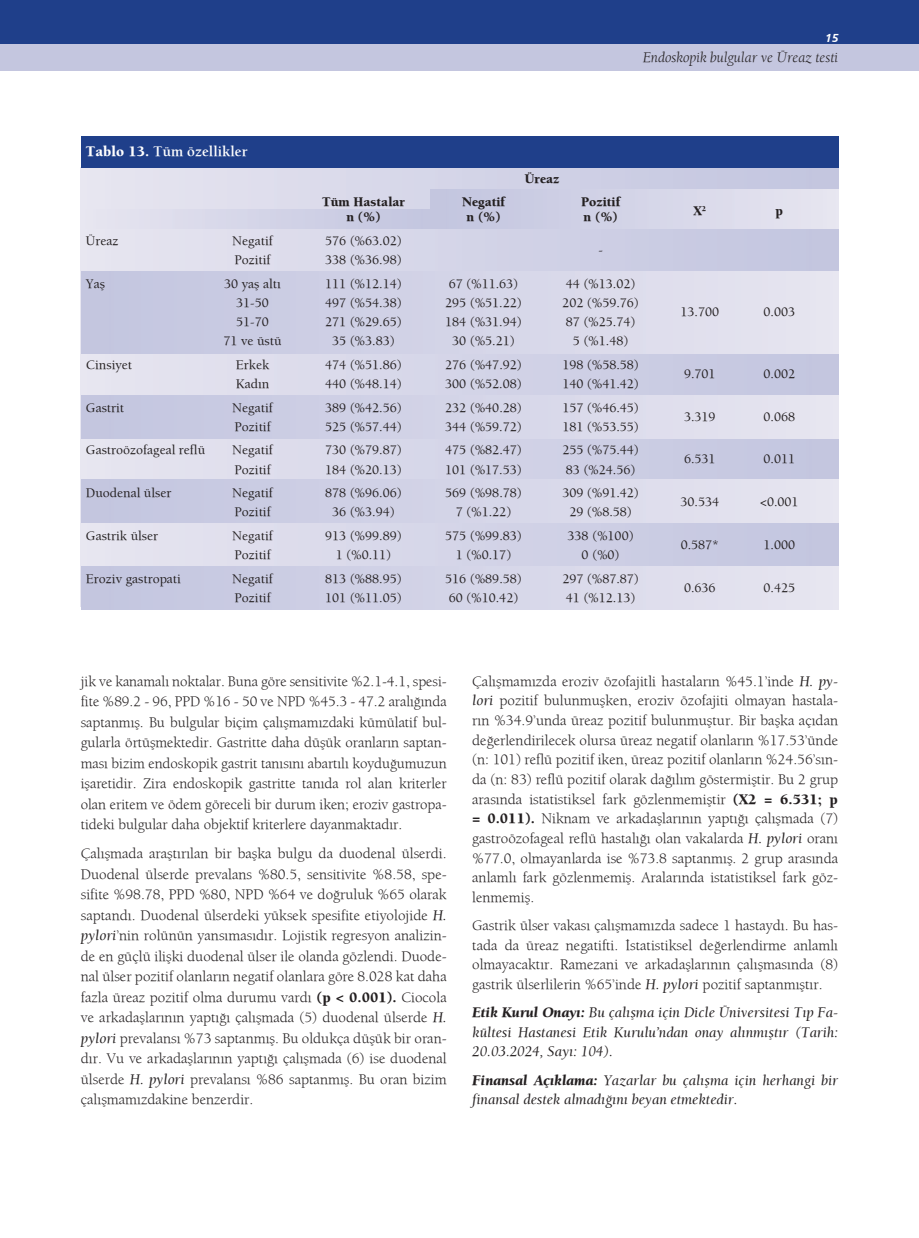
<style>
.page{position:relative;width:919px;height:1238px;background:#fff}
.page>*{position:absolute;margin:0;border:0;box-sizing:border-box;transform-origin:0 0}
.t1{font:300 15px/20.5px "Berkeley";color:#231f20;text-align:justify}
.t2{font:italic 15px/19.6px "Berkeley";color:#231f20;text-align:justify}
.t3{font:italic 300 15px "Berkeley";color:#231f20}
.t4{font:700 15px "Berkeley";color:#fff}
.t5{font:500 13.5px "Berkeley";color:#231f20}
.t6{font:900 13.5px "Berkeley";color:#231f20}
.t7{font:italic 700 12px "Fruga Sans";color:#fff}
.s1{font-weight:900}
.s2{font-weight:400;font-style:italic}
</style>
<div class="page">
<div style="left:0;top:0;width:918px;height:45px;background:#1f3f8a"></div>
<div style="left:0;top:44px;width:918px;height:27px;background:#c4c6df"></div>
<div style="left:81px;top:167px;width:757px;height:439px;background:linear-gradient(to right,#e7e5f0,#c2c5df)"></div>
<div style="left:81px;top:209px;width:353px;height:19px;background:linear-gradient(to right,#e7e6f1,#c2c4df)"></div>
<div style="left:431px;top:189px;width:407px;height:39px;background:linear-gradient(to right,#c2c4df,#e7e6f0)"></div>
<div style="left:81px;top:271px;width:757px;height:82px;background:linear-gradient(to right,#c2c4df,#e7e6f0)"></div>
<div style="left:81px;top:395px;width:757px;height:43px;background:linear-gradient(to right,#c2c4df,#e7e6f0)"></div>
<div style="left:81px;top:479px;width:757px;height:43px;background:linear-gradient(to right,#c2c4df,#e7e6f0)"></div>
<div style="left:81px;top:566px;width:757px;height:43px;background:linear-gradient(to right,#c2c4df,#e7e6f0)"></div>
<div style="left:81px;top:136px;width:757px;height:31px;background:#1f3f8a"></div>
<p class="t7" style="left:825px;top:31px;width:14px">15</p>
<p class="t3" style="left:642px;top:49px;width:197px">Endoskopik bulgular ve Üreaz testi</p>
<p class="t4" style="left:86px;top:142px;width:163px"><span class="s1">Tablo 13.</span> Tüm özellikler</p>
<p class="t6" style="left:525px;top:170px;width:36px">Üreaz</p>
<p class="t6" style="left:322px;top:194px;width:84px">Tüm Hastalar</p>
<p class="t6" style="left:462px;top:194px;width:44px">Negatif</p>
<p class="t6" style="left:581px;top:194px;width:40px">Pozitif</p>
<p class="t6" style="left:346px;top:209px;width:36px">n (%)</p>
<p class="t6" style="left:466px;top:209px;width:36px">n (%)</p>
<p class="t6" style="left:583px;top:209px;width:36px">n (%)</p>
<p class="t5" style="left:86px;top:232px;width:34px">Üreaz</p>
<p class="t5" style="left:232px;top:232px;width:42px">Negatif</p>
<p class="t5" style="left:325px;top:232px;width:78px">576 (%63.02)</p>
<p class="t5" style="left:234px;top:251px;width:38px">Pozitif</p>
<p class="t5" style="left:325px;top:251px;width:78px">338 (%36.98)</p>
<p class="t5" style="left:598px;top:241px;width:6px">-</p>
<p class="t6" style="left:693px;top:203px;width:14px">X<sup>2</sup></p>
<p class="t6" style="left:775px;top:203px;width:9px">p</p>
<p class="t5" style="left:86px;top:275px;width:20px">Yaş</p>
<p class="t5" style="left:224px;top:275px;width:58px">30 yaş altı</p>
<p class="t5" style="left:325px;top:275px;width:78px">111 (%12.14)</p>
<p class="t5" style="left:448px;top:275px;width:71px">67 (%11.63)</p>
<p class="t5" style="left:565px;top:275px;width:71px">44 (%13.02)</p>
<p class="t5" style="left:236px;top:294px;width:34px">31-50</p>
<p class="t5" style="left:325px;top:294px;width:78px">497 (%54.38)</p>
<p class="t5" style="left:445px;top:294px;width:78px">295 (%51.22)</p>
<p class="t5" style="left:562px;top:294px;width:78px">202 (%59.76)</p>
<p class="t5" style="left:236px;top:313px;width:34px">51-70</p>
<p class="t5" style="left:325px;top:313px;width:78px">271 (%29.65)</p>
<p class="t5" style="left:445px;top:313px;width:78px">184 (%31.94)</p>
<p class="t5" style="left:565px;top:313px;width:71px">87 (%25.74)</p>
<p class="t5" style="left:223px;top:333px;width:60px">71 ve üstü</p>
<p class="t5" style="left:332px;top:333px;width:64px">35 (%3.83)</p>
<p class="t5" style="left:452px;top:333px;width:64px">30 (%5.21)</p>
<p class="t5" style="left:572px;top:333px;width:57px">5 (%1.48)</p>
<p class="t5" style="left:86px;top:356px;width:48px">Cinsiyet</p>
<p class="t5" style="left:236px;top:356px;width:35px">Erkek</p>
<p class="t5" style="left:325px;top:356px;width:78px">474 (%51.86)</p>
<p class="t5" style="left:445px;top:356px;width:78px">276 (%47.92)</p>
<p class="t5" style="left:562px;top:356px;width:78px">198 (%58.58)</p>
<p class="t5" style="left:236px;top:375px;width:35px">Kadın</p>
<p class="t5" style="left:325px;top:375px;width:78px">440 (%48.14)</p>
<p class="t5" style="left:445px;top:375px;width:78px">300 (%52.08)</p>
<p class="t5" style="left:562px;top:375px;width:78px">140 (%41.42)</p>
<p class="t5" style="left:86px;top:399px;width:40px">Gastrit</p>
<p class="t5" style="left:232px;top:399px;width:42px">Negatif</p>
<p class="t5" style="left:325px;top:399px;width:78px">389 (%42.56)</p>
<p class="t5" style="left:445px;top:399px;width:78px">232 (%40.28)</p>
<p class="t5" style="left:562px;top:399px;width:78px">157 (%46.45)</p>
<p class="t5" style="left:234px;top:418px;width:38px">Pozitif</p>
<p class="t5" style="left:325px;top:418px;width:78px">525 (%57.44)</p>
<p class="t5" style="left:445px;top:418px;width:78px">344 (%59.72)</p>
<p class="t5" style="left:562px;top:418px;width:78px">181 (%53.55)</p>
<p class="t5" style="left:86px;top:442px;width:121px">Gastroözofageal reflü</p>
<p class="t5" style="left:232px;top:442px;width:42px">Negatif</p>
<p class="t5" style="left:325px;top:442px;width:78px">730 (%79.87)</p>
<p class="t5" style="left:445px;top:442px;width:78px">475 (%82.47)</p>
<p class="t5" style="left:562px;top:442px;width:78px">255 (%75.44)</p>
<p class="t5" style="left:234px;top:461px;width:38px">Pozitif</p>
<p class="t5" style="left:325px;top:461px;width:78px">184 (%20.13)</p>
<p class="t5" style="left:445px;top:461px;width:78px">101 (%17.53)</p>
<p class="t5" style="left:565px;top:461px;width:71px">83 (%24.56)</p>
<p class="t5" style="left:86px;top:485px;width:87px">Duodenal ülser</p>
<p class="t5" style="left:232px;top:485px;width:42px">Negatif</p>
<p class="t5" style="left:325px;top:485px;width:78px">878 (%96.06)</p>
<p class="t5" style="left:445px;top:485px;width:78px">569 (%98.78)</p>
<p class="t5" style="left:562px;top:485px;width:78px">309 (%91.42)</p>
<p class="t5" style="left:234px;top:504px;width:38px">Pozitif</p>
<p class="t5" style="left:332px;top:504px;width:64px">36 (%3.94)</p>
<p class="t5" style="left:456px;top:504px;width:57px">7 (%1.22)</p>
<p class="t5" style="left:569px;top:504px;width:64px">29 (%8.58)</p>
<p class="t5" style="left:86px;top:527px;width:74px">Gastrik ülser</p>
<p class="t5" style="left:232px;top:527px;width:42px">Negatif</p>
<p class="t5" style="left:325px;top:527px;width:78px">913 (%99.89)</p>
<p class="t5" style="left:445px;top:527px;width:78px">575 (%99.83)</p>
<p class="t5" style="left:567px;top:527px;width:68px">338 (%100)</p>
<p class="t5" style="left:234px;top:547px;width:38px">Pozitif</p>
<p class="t5" style="left:336px;top:547px;width:57px">1 (%0.11)</p>
<p class="t5" style="left:456px;top:547px;width:57px">1 (%0.17)</p>
<p class="t5" style="left:581px;top:547px;width:40px">0 (%0)</p>
<p class="t5" style="left:86px;top:570px;width:96px">Eroziv gastropati</p>
<p class="t5" style="left:232px;top:570px;width:42px">Negatif</p>
<p class="t5" style="left:325px;top:570px;width:78px">813 (%88.95)</p>
<p class="t5" style="left:445px;top:570px;width:78px">516 (%89.58)</p>
<p class="t5" style="left:562px;top:570px;width:78px">297 (%87.87)</p>
<p class="t5" style="left:234px;top:589px;width:38px">Pozitif</p>
<p class="t5" style="left:325px;top:589px;width:78px">101 (%11.05)</p>
<p class="t5" style="left:448px;top:589px;width:71px">60 (%10.42)</p>
<p class="t5" style="left:565px;top:589px;width:71px">41 (%12.13)</p>
<p class="t5" style="left:680px;top:303px;width:40px">13.700</p>
<p class="t5" style="left:763px;top:303px;width:33px">0.003</p>
<p class="t5" style="left:684px;top:365px;width:33px">9.701</p>
<p class="t5" style="left:763px;top:365px;width:33px">0.002</p>
<p class="t5" style="left:684px;top:408px;width:33px">3.319</p>
<p class="t5" style="left:763px;top:408px;width:33px">0.068</p>
<p class="t5" style="left:684px;top:451px;width:33px">6.531</p>
<p class="t5" style="left:763px;top:451px;width:33px">0.011</p>
<p class="t5" style="left:680px;top:494px;width:40px">30.534</p>
<p class="t5" style="left:760px;top:494px;width:40px">&lt;0.001</p>
<p class="t5" style="left:680px;top:536px;width:40px">0.587*</p>
<p class="t5" style="left:763px;top:536px;width:33px">1.000</p>
<p class="t5" style="left:684px;top:579px;width:33px">0.636</p>
<p class="t5" style="left:763px;top:579px;width:33px">0.425</p>
<p class="t1" style="left:81px;top:670px;width:367px">jik ve kanamalı noktalar. Buna göre sensitivite %2.1-4.1, spesi&shy;fite %89.2 - 96, PPD %16 - 50 ve NPD %45.3 - 47.2 aralığında saptanmış. Bu bulgular biçim çalışmamızdaki kümülatif bul&shy;gularla örtüşmektedir. Gastritte daha düşük oranların saptan&shy;ması bizim endoskopik gastrit tanısını abartılı koyduğumuzun işaretidir. Zira endoskopik gastritte tanıda rol alan kriterler olan eritem ve ödem göreceli bir durum iken; eroziv gastropa&shy;tideki bulgular daha objektif kriterlere dayanmaktadır.</p>
<p class="t1" style="left:81px;top:842px;width:367px">Çalışmada araştırılan bir başka bulgu da duodenal ülserdi.<br>Duodenal ülserde prevalans %80.5, sensitivite %8.58, spe&shy;sifite %98.78, PPD %80, NPD %64 ve doğruluk %65 olarak saptandı. Duodenal ülserdeki yüksek spesifite etiyolojide <span class="s2">H. pylori</span>’nin rolünün yansımasıdır. Lojistik regresyon analizin&shy;de en güçlü ilişki duodenal ülser ile olanda gözlendi. Duode&shy;nal ülser pozitif olanların negatif olanlara göre 8.028 kat daha fazla üreaz pozitif olma durumu vardı <span class="s1">(p &lt; 0.001).</span> Ciocola ve arkadaşlarının yaptığı çalışmada (5) duodenal ülserde <span class="s2">H. pylori</span> prevalansı %73 saptanmış. Bu oldukça düşük bir oran&shy;dır. Vu ve arkadaşlarının yaptığı çalışmada (6) ise duodenal ülserde <span class="s2">H. pylori</span> prevalansı %86 saptanmış. Bu oran bizim çalışmamızdakine benzerdir.</p>
<p class="t1" style="left:472px;top:670px;width:367px;line-height:19.6px">Çalışmamızda eroziv özofajitli hastaların %45.1’inde <span class="s2">H. py&shy;lori</span> pozitif bulunmuşken, eroziv özofajiti olmayan hastala&shy;rın %34.9’unda üreaz pozitif bulunmuştur. Bir başka açıdan değerlendirilecek olursa üreaz negatif olanların %17.53’ünde (n: 101) reflü pozitif iken, üreaz pozitif olanların %24.56’sın&shy;da (n: 83) reflü pozitif olarak dağılım göstermiştir. Bu 2 grup arasında istatistiksel fark gözlenmemiştir <span class="s1">(X2 = 6.531; p = 0.011).</span> Niknam ve arkadaşlarının yaptığı çalışmada (7) gastroözofageal reflü hastalığı olan vakalarda <span class="s2">H. pylori</span> oranı %77.0, olmayanlarda ise %73.8 saptanmış. 2 grup arasında anlamlı fark gözlenmemiş. Aralarında istatistiksel fark göz&shy;lenmemiş.</p>
<p class="t1" style="left:472px;top:915px;width:367px;line-height:19.6px">Gastrik ülser vakası çalışmamızda sadece 1 hastaydı. Bu has&shy;tada da üreaz negatifti. İstatistiksel değerlendirme anlamlı olmayacaktır. Ramezani ve arkadaşlarının çalışmasında (8) gastrik ülserlilerin %65’inde <span class="s2">H. pylori</span> pozitif saptanmıştır.</p>
<p class="t2" style="left:472px;top:1002px;width:367px"><span class="s1">Etik Kurul Onayı:</span> Bu çalışma için Dicle Üniversitesi Tıp Fa&shy;kültesi Hastanesi Etik Kurulu’ndan onay alınmıştır (Tarih:<br>20.03.2024, Sayı: 104).</p>
<p class="t2" style="left:472px;top:1069px;width:367px"><span class="s1">Finansal Açıklama:</span> Yazarlar bu çalışma için herhangi bir finansal destek almadığını beyan etmektedir.</p>
</div>
